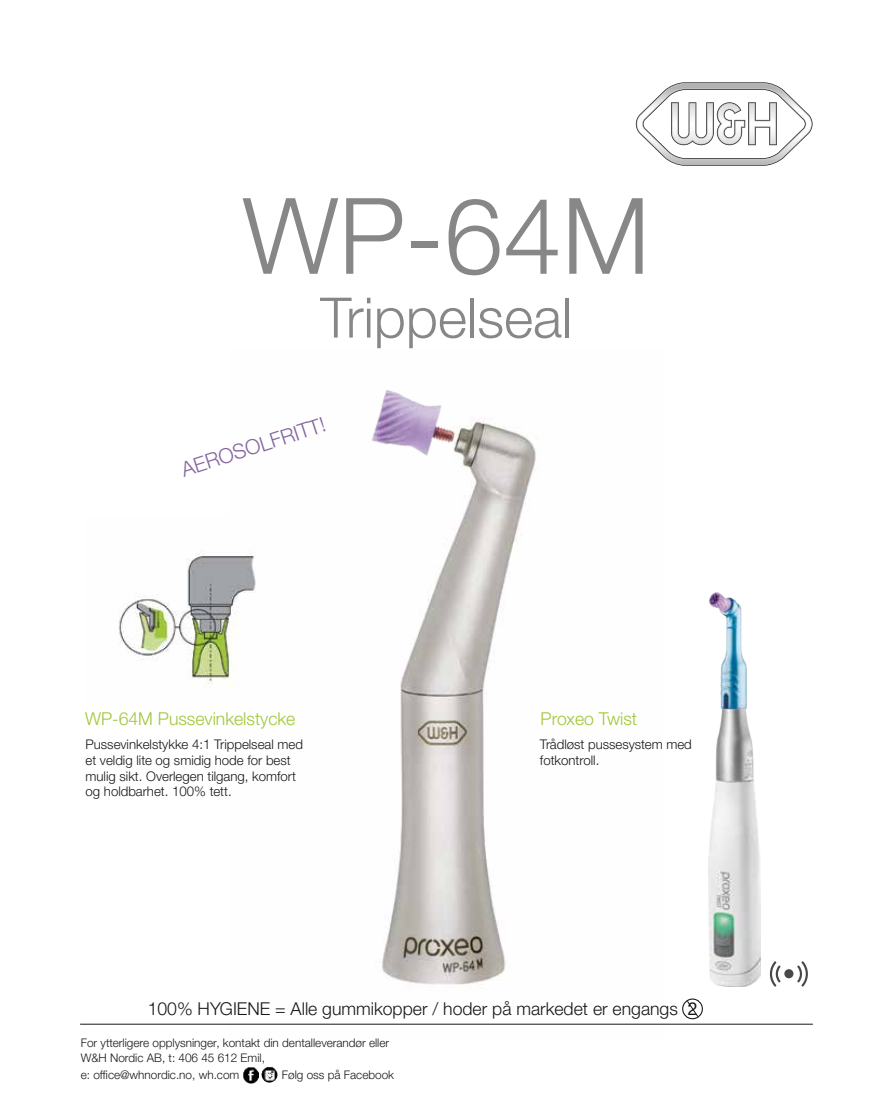
<style>
.page{position:relative;width:893px;height:1106px;background:#fff}
.page>*{position:absolute;margin:0;border:0;box-sizing:border-box;transform-origin:0 0}
.t1{font:105.75px "Helvetica Neue World 45 Lt";color:#868786}
.t2{font:55.8px "Helvetica Neue World 45 Lt";color:#868786}
.t3{font:20.55px "Helvetica Neue World 45 Lt";color:#84659f}
.t4{font:17.55px "Helvetica Neue World 45 Lt";color:#181716}
.t5{font:17.55px "Helvetica Neue World 45 Lt";color:#a1c638}
.t6{font:13.2px/15.9px "Helvetica Neue World 45 Lt";color:#181716}
.t7{font:11.7px/14.1px "Helvetica Neue World 45 Lt";color:#181716}
.s1{font-family:"Helvetica Neue World 55 Roman"}
</style>
<div class="page">
<img style="left:228px;top:417px;width:435px;height:608px">
<hr style="left:80px;top:1023px;width:733px;height:1px;background:#181716">
<svg style="left:636px;top:82px;width:176px;height:84px"></svg>
<img style="left:261px;top:1067px;width:16px;height:15px">
<img style="left:243px;top:1067px;width:16px;height:16px">
<img style="left:118px;top:516px;width:180px;height:194px">
<img style="left:709px;top:711px;width:51px;height:275px">
<img style="left:708px;top:592px;width:39px;height:119px">
<div style="left:682px;top:998px;width:21px;height:21px;border:1px solid #181716;border-radius:50%"></div>
<svg style="left:686px;top:1000px;width:13px;height:17px"></svg>
<div style="left:784px;top:969px;width:9px;height:9px;background:#484847;border-radius:50%"></div>
<svg style="left:770px;top:961px;width:11px;height:25px"></svg>
<svg style="left:797px;top:961px;width:11px;height:25px"></svg>
<img style="left:349px;top:390px;width:130px;height:93px">
<h1 class="t1" style="left:243px;top:175px;width:409px">WP-64M</h1>
<h2 class="t2" style="left:320px;top:286px;width:254px">Trippelseal</h2>
<h3 class="t3" style="left:178px;top:459px;width:152px;rotate:-18deg">AEROSOLFRITT!</h3>
<h3 class="t5" style="left:85px;top:709px;width:212px">WP-64M Pussevinkelstycke</h3>
<p class="t6" style="left:86px;top:736px;width:219px">Pussevinkelstykke 4:1 Trippelseal med et veldig lite og smidig hode for best mulig sikt. Overlegen tilgang, komfort og holdbarhet. 100% tett.</p>
<h3 class="t5" style="left:541px;top:709px;width:98px">Proxeo Twist</h3>
<p class="t6" style="left:540px;top:736px;width:153px">Trådløst pussesystem med fotkontroll.</p>
<h3 class="t4" style="left:148px;top:998px;width:551px">100% HYGIENE = Alle gummikopper / hoder på markedet er engangs <span class="s1">2</span></h3>
<p class="t7" style="left:81px;top:1036px;width:310px">For ytterligere opplysninger, kontakt din dentalleverandør eller<br>W&amp;H Nordic AB, t: 406 45 612 Emil,</p>
<p class="t7" style="left:81px;top:1067px;width:160px">e: office@whnordic.no, wh.com</p>
<p class="t7" style="left:282px;top:1067px;width:114px">Følg oss på Facebook</p>
</div>
